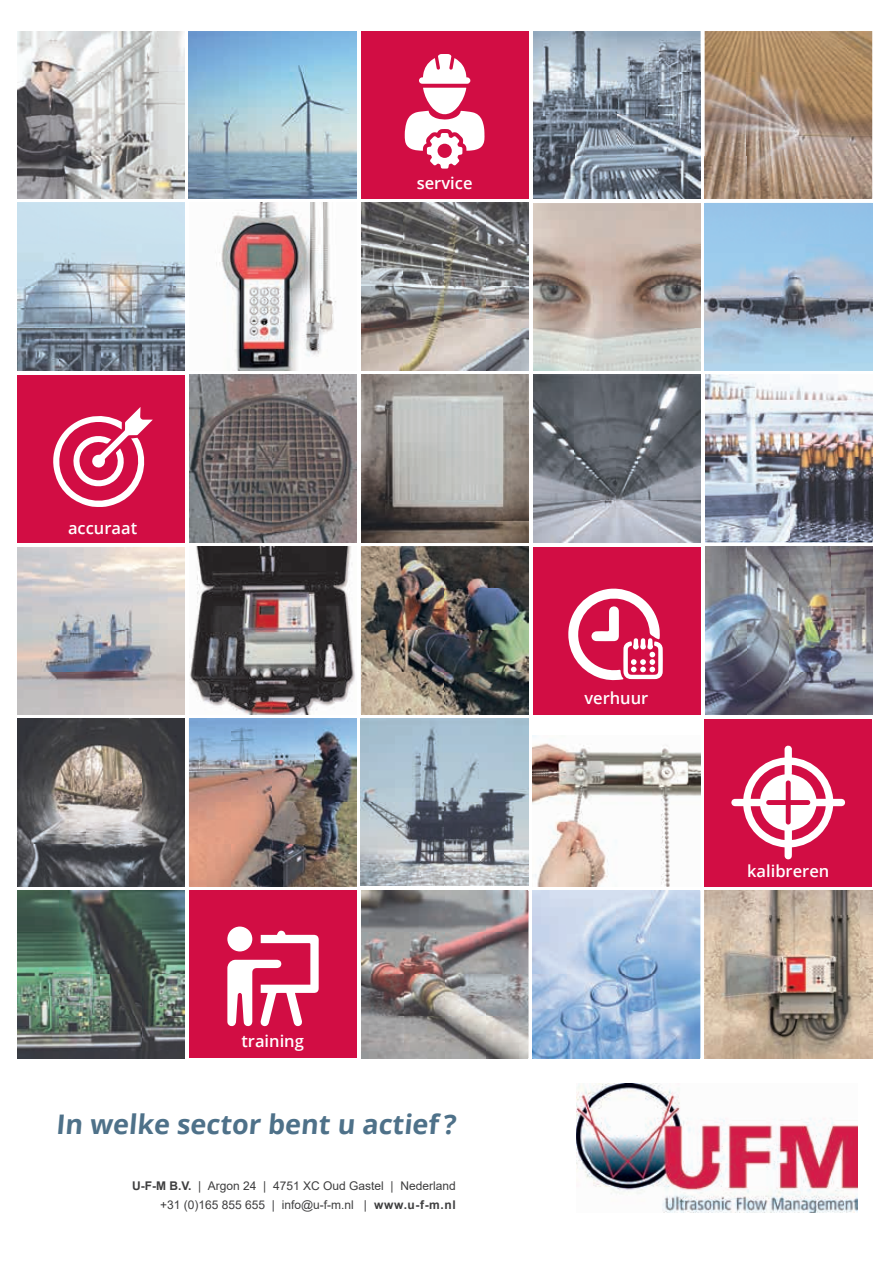
<style>
.page{position:relative;width:893px;height:1263px;background:#fff}
.page>*{position:absolute;margin:0;border:0;box-sizing:border-box;transform-origin:0 0}
.t1{font:700 27px "Open Sans";color:#4e7189}
.t2{font:600 16.5px "Open Sans";color:#fff}
.t3{font:12px/19.5px "Arial";color:#3e3e3f;text-align:right}
.s1{font-weight:700}
</style>
<div class="page">
<div style="left:361px;top:31px;width:167px;height:168px;background:#d20d44"></div>
<img style="left:577px;top:1083px;width:281px;height:129px">
<img style="left:705px;top:32px;width:167px;height:167px">
<img style="left:17px;top:31px;width:168px;height:168px">
<img style="left:189px;top:31px;width:167px;height:168px">
<img style="left:533px;top:32px;width:168px;height:166px">
<svg style="left:533px;top:31px;width:339px;height:1px"></svg>
<hr style="left:704px;top:31px;width:1px;height:168px;background:#fff">
<img style="left:17px;top:203px;width:856px;height:855px">
<div style="left:227px;top:926px;width:25px;height:25px;background:#fff;border-radius:50%"></div>
<svg style="left:405px;top:54px;width:80px;height:115px"></svg>
<h2 class="t2" style="left:417px;top:171px;width:57px">service</h2>
<h2 class="t2" style="left:68px;top:517px;width:71px">accuraat</h2>
<h2 class="t2" style="left:241px;top:1030px;width:64px">training</h2>
<h1 class="t1" style="left:56px;top:1105px;width:405px">In welke sector bent u actief ?</h1>
<p class="t3" style="left:132px;top:1176px;width:325px"><span class="s1">U-F-M B.V.</span> | Argon 24 | 4751 XC Oud Gastel | Nederland +31 (0)165 855 655 | info@u-f-m.nl | <span class="s1">www.u-f-m.nl</span></p>
<h2 class="t2" style="left:584px;top:687px;width:65px">verhuur</h2>
<h2 class="t2" style="left:747px;top:860px;width:84px">kalibreren</h2>
</div>
